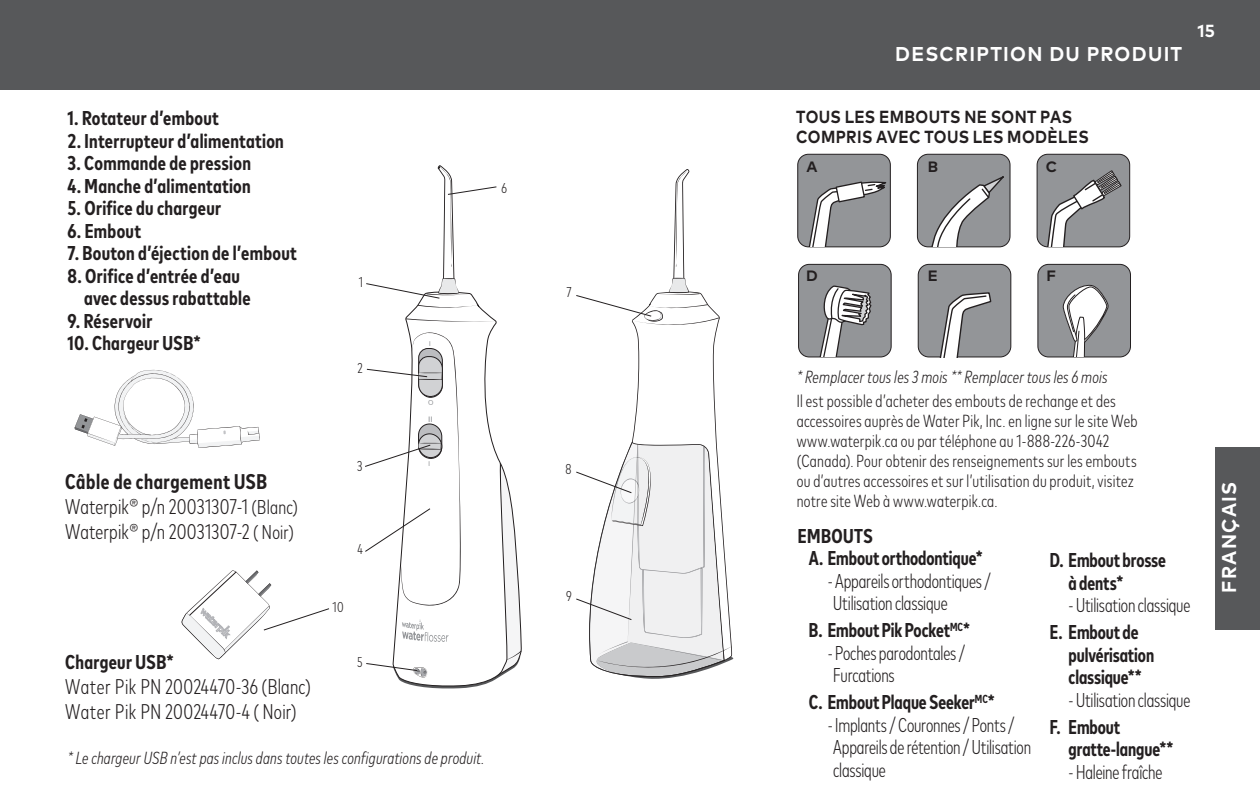
<style>
.page{position:relative;width:1260px;height:810px;background:#fff}
.page>*{position:absolute;margin:0;border:0;box-sizing:border-box;transform-origin:0 0}
.body_copy{font:300 condensed 21.25px/25px "Mark Pro";letter-spacing:.01em;color:#231f20}
.body_copy-2{font:700 condensed 21.25px "Mark Pro";letter-spacing:.025em;color:#231f20}
.body_copy-3{font:300 condensed 20px/22.5px "Mark Pro";letter-spacing:-.01em;color:#231f20;scale:.95 1}
.body_copy-4{font:700 condensed 20px "Mark Pro";letter-spacing:.01em;color:#231f20}
.body_copy-5{font:700 condensed 20px/22.5px "Mark Pro";letter-spacing:.01em;color:#231f20;scale:.95 1}
.WARNING{font:700 condensed 20px "Mark Pro";letter-spacing:.015em;color:#231f20}
.Section_Title_-_Left{font:700 20px "Mark Pro";letter-spacing:.065em;color:#fff;scale:.96 1}
.body_copy-6{font:300 condensed 17.5px/20px "Mark Pro";letter-spacing:.015em;color:#231f20}
.Body_Header{font:italic 300 condensed 17.5px "Mark Pro";letter-spacing:.015em;color:#231f20}
.Body_Header-2{font:700 17.5px/20px "Mark Pro";letter-spacing:.02em;color:#231f20;scale:.88 1}
.body_copy-7{font:italic 300 condensed 17.5px "Mark Pro";letter-spacing:.015em;color:#231f20}
.t1{font:700 17.5px "Mark Pro";color:#fff}
.Body_Header-3{font:700 15px "Mark Pro";color:#231f20}
.callout_copy{font:300 condensed 14.25px "Mark Pro";color:#231f20}
.s1{font-size:20px}
</style>
<div class="page">
<div style="left:0;top:0;width:1260px;height:90px;background:#57585a"></div>
<svg style="left:418px;top:305px;width:60px;height:3px"></svg>
<svg style="left:406px;top:318px;width:91px;height:4px"></svg>
<svg style="left:576px;top:169px;width:157px;height:510px"></svg>
<svg style="left:366px;top:165px;width:131px;height:134px"></svg>
<div style="left:798px;top:154px;width:92px;height:93px;background:#939598;border-radius:11px"></div>
<div style="left:797px;top:154px;width:94px;height:93px;border:1px solid #231f20;border-radius:11px"></div>
<div style="left:917px;top:154px;width:93px;height:93px;background:#939598;border-radius:11px"></div>
<div style="left:917px;top:154px;width:93px;height:93px;border:1px solid #231f20;border-radius:11px"></div>
<div style="left:1037px;top:154px;width:93px;height:93px;background:#939598;border-radius:11px"></div>
<div style="left:1037px;top:154px;width:93px;height:93px;border:1px solid #231f20;border-radius:11px"></div>
<div style="left:799px;top:264px;width:92px;height:93px;background:#939598;border-radius:11px"></div>
<div style="left:798px;top:264px;width:93px;height:93px;border:1px solid #231f20;border-radius:11px"></div>
<div style="left:918px;top:264px;width:93px;height:93px;background:#939598;border-radius:11px"></div>
<div style="left:918px;top:264px;width:93px;height:93px;border:1px solid #231f20;border-radius:11px"></div>
<div style="left:1038px;top:264px;width:93px;height:93px;background:#939598;border-radius:11px"></div>
<div style="left:1038px;top:264px;width:93px;height:93px;border:1px solid #231f20;border-radius:11px"></div>
<svg style="left:803px;top:181px;width:84px;height:66px"></svg>
<svg style="left:923px;top:176px;width:82px;height:71px"></svg>
<svg style="left:1045px;top:170px;width:77px;height:76px"></svg>
<svg style="left:798px;top:284px;width:75px;height:73px"></svg>
<svg style="left:937px;top:293px;width:54px;height:64px"></svg>
<svg style="left:1061px;top:284px;width:47px;height:73px"></svg>
<svg style="left:75px;top:370px;width:185px;height:78px"></svg>
<svg style="left:181px;top:570px;width:148px;height:90px"></svg>
<div style="left:1215px;top:447px;width:45px;height:183px;background:#57585a"></div>
<svg style="left:365px;top:331px;width:157px;height:358px"></svg>
<p class="body_copy-4" style="left:68px;top:103px;width:153px">1. Rotateur d’embout</p>
<p class="body_copy-4" style="left:68px;top:126px;width:218px">2. Interrupteur d’alimentation</p>
<p class="body_copy-4" style="left:68px;top:148px;width:185px">3. Commande de pression</p>
<p class="WARNING" style="left:68px;top:171px;width:185px">4. Manche d’alimentation</p>
<p class="WARNING" style="left:68px;top:193px;width:155px">5. Orifice du chargeur</p>
<p class="body_copy-4" style="left:68px;top:216px;width:75px">6. Embout</p>
<p class="body_copy-4" style="left:68px;top:238px;width:231px">7. Bouton d’éjection de l’embout</p>
<p class="body_copy-4" style="left:68px;top:261px;width:174px">8. Orifice d’entrée d’eau</p>
<p class="body_copy-4" style="left:84px;top:283px;width:168px">avec dessus rabattable</p>
<p class="body_copy-4" style="left:68px;top:306px;width:86px">9. Réservoir</p>
<p class="body_copy-4" style="left:68px;top:328px;width:135px">10. Chargeur USB*</p>
<p class="callout_copy" style="left:359px;top:272px;width:6px">1</p>
<p class="callout_copy" style="left:358px;top:358px;width:7px">2</p>
<p class="callout_copy" style="left:502px;top:178px;width:7px">6</p>
<p class="body_copy-2" style="left:65px;top:466px;width:204px">Câble de chargement USB</p>
<p class="body_copy" style="left:65px;top:493px;width:234px">Waterpik® p/n 20031307-1 <span class="s1">(Blanc)<br></span>Waterpik® p/n 20031307-2 <span class="s1">( Noir)</span></p>
<p class="body_copy-4" style="left:65px;top:647px;width:110px">Chargeur USB*</p>
<p class="body_copy" style="left:65px;top:673px;width:247px">Water Pik PN 20024470-36 (Blanc)<br>Water Pik PN 20024470-4 ( Noir)</p>
<p class="callout_copy" style="left:357px;top:456px;width:7px">3</p>
<p class="callout_copy" style="left:357px;top:539px;width:7px">4</p>
<p class="callout_copy" style="left:333px;top:597px;width:13px">10</p>
<p class="callout_copy" style="left:357px;top:651px;width:7px">5</p>
<p class="Body_Header" style="left:68px;top:746px;width:419px">* Le chargeur USB n’est pas inclus dans toutes les configurations de produit.</p>
<p class="callout_copy" style="left:566px;top:282px;width:7px">7</p>
<p class="callout_copy" style="left:566px;top:459px;width:8px">8</p>
<p class="callout_copy" style="left:566px;top:586px;width:7px">9</p>
<p class="Section_Title_-_Left" style="left:895px;top:39px;width:300px">DESCRIPTION DU PRODUIT</p>
<p class="t1" style="left:1198px;top:17px;width:19px">15</p>
<p class="Body_Header-2" style="left:796px;top:105px;width:334px">TOUS LES EMBOUTS NE SONT PAS<br>COMPRIS AVEC TOUS LES MODÈLES</p>
<p class="Body_Header-3" style="left:806px;top:156px;width:13px">A</p>
<p class="Body_Header-3" style="left:1046px;top:156px;width:13px">C</p>
<p class="Body_Header-3" style="left:928px;top:156px;width:12px">B</p>
<p class="Body_Header-3" style="left:806px;top:264px;width:13px">D</p>
<p class="Body_Header-3" style="left:928px;top:264px;width:11px">E</p>
<p class="Body_Header-3" style="left:1047px;top:264px;width:11px">F</p>
<p class="body_copy-7" style="left:797px;top:364px;width:312px">* Remplacer tous les 3 mois ** Remplacer tous les 6 mois</p>
<p class="body_copy-6" style="left:797px;top:390px;width:342px">Il est possible d’acheter des embouts de rechange et des accessoires auprès de Water Pik, Inc. en ligne sur le site Web www.waterpik.ca ou par téléphone au 1-888-226-3042 (Canada). Pour obtenir des renseignements sur les embouts ou d’autres accessoires et sur l’utilisation du produit, visitez notre site Web à www.waterpik.ca.</p>
<p class="body_copy-4" style="left:798px;top:521px;width:77px">EMBOUTS</p>
<p class="body_copy-5" style="left:809px;top:545px;width:184px">A. Embout orthodontique*</p>
<p class="body_copy-3" style="left:828px;top:568px;width:173px">- Appareils orthodontiques /<br>Utilisation classique</p>
<p class="body_copy-5" style="left:809px;top:617px;width:171px">B. Embout Pik Pocket<sup>MC</sup>*</p>
<p class="body_copy-3" style="left:828px;top:640px;width:146px">- Poches parodontales /<br>Furcations</p>
<p class="body_copy-5" style="left:809px;top:689px;width:197px">C. Embout Plaque Seeker<sup>MC</sup>*</p>
<p class="body_copy-3" style="left:828px;top:712px;width:216px">- Implants / Couronnes / Ponts /<br>Appareils de rétention / Utilisation classique</p>
<p class="body_copy-5" style="left:1069px;top:547px;width:104px;text-indent:-19px">D. Embout brosse à dents*</p>
<p class="body_copy-3" style="left:1069px;top:593px;width:130px">- Utilisation classique</p>
<p class="body_copy-5" style="left:1069px;top:619px;width:92px;text-indent:-19px">E. Embout de pulvérisation classique**</p>
<p class="body_copy-3" style="left:1069px;top:687px;width:130px">- Utilisation classique</p>
<p class="body_copy-5" style="left:1069px;top:714px;width:112px;text-indent:-19px">F. Embout gratte-langue**</p>
<p class="body_copy-3" style="left:1069px;top:759px;width:100px">- Haleine fraîche</p>
<p class="Section_Title_-_Left" style="left:1214px;top:593px;width:117px;rotate:-90deg">FRANÇAIS</p>
</div>
